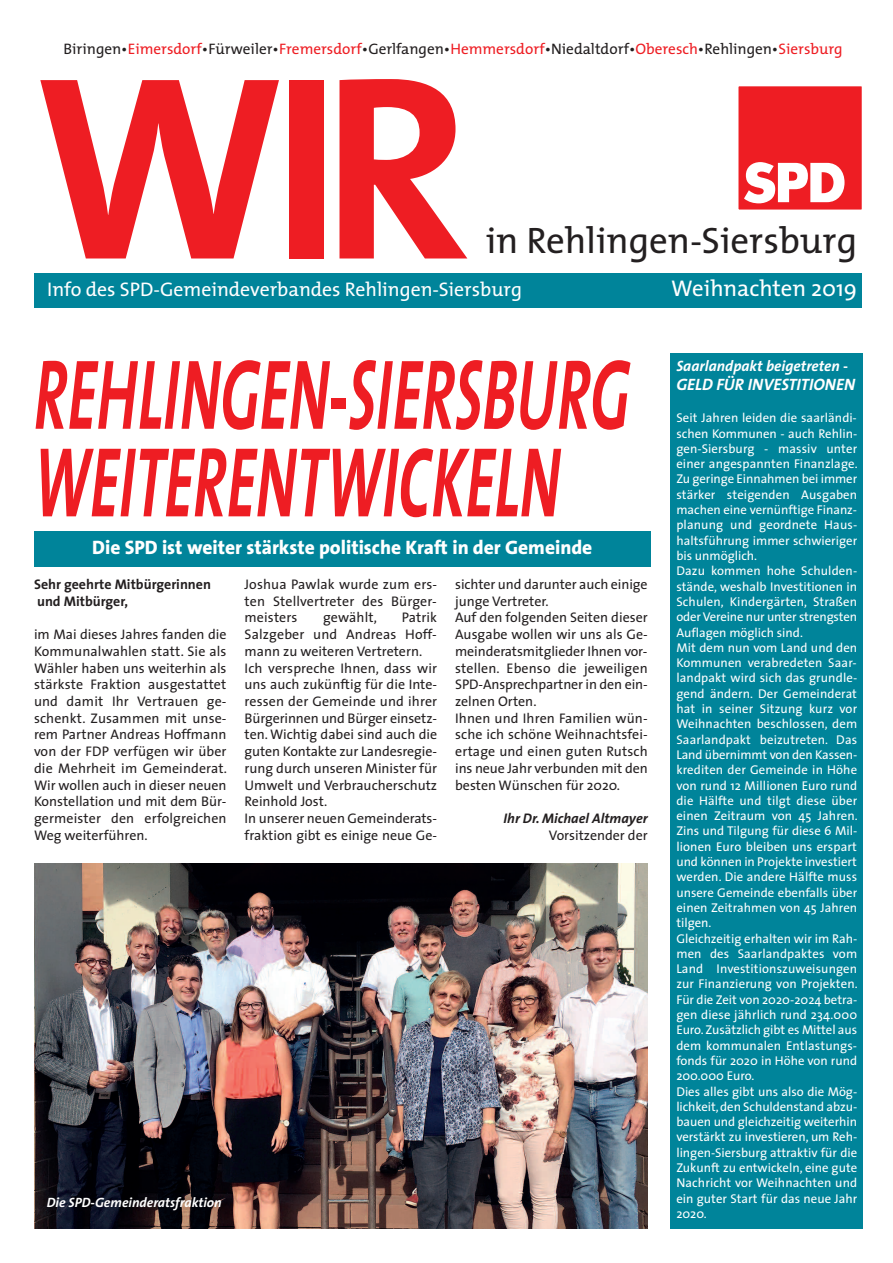
<style>
.page{position:relative;width:893px;height:1263px;background:#fff}
.page>*{position:absolute;margin:0;border:0;box-sizing:border-box;transform-origin:0 0}
.t1{font:700 264.3px "The Mix";color:#ee1d23}
.t2{font:italic 700 100.05px/87.6px "The Sans";color:#ee1d23;scale:.6 1}
.t3{font:36.9px "The Mix";color:#231f20}
.t4{font:22.8px "The Mix";color:#fff}
.t5{font:19.8px "The Mix";color:#fff}
.t6{font:800 19.5px "The Sans";color:#fff}
.t7{font:italic 700 16.5px "The Sans";color:#fff}
.t8{font:15.15px "The Mix";color:#231f20}
.t9{font:italic 700 15px "The Sans";color:#fff}
.t10{font:13.95px/16.8px "The Sans";color:#231f20;text-align:justify}
.t11{font:700 13.95px/16.8px "The Sans";color:#231f20}
.t12{font:italic 700 13.95px "The Sans";color:#231f20}
.t13{font:italic 700 13.5px "The Sans";color:#fff}
.t14{font:12.75px/15.3px "The Sans";color:#fff}
.s1{color:#ee1d23}
</style>
<div class="page">
<div style="left:34px;top:273px;width:828px;height:35px;background:#00849a"></div>
<div style="left:738px;top:86px;width:124px;height:124px;background:#ee1d23"></div>
<svg style="left:744px;top:162px;width:100px;height:41px"></svg>
<div style="left:737px;top:85px;width:126px;height:126px;border:2px solid #fff"></div>
<div style="left:670px;top:354px;width:193px;height:875px;background:#00849a"></div>
<div style="left:34px;top:531px;width:617px;height:36px;background:#00849a"></div>
<img style="left:34px;top:863px;width:614px;height:366px">
<p class="t8" style="left:64px;top:44px;width:781px">Biringen•<span class="s1">Eimersdorf</span>•Fürweiler•<span class="s1">Fremersdorf</span>•Gerlfangen•<span class="s1">Hemmersdorf</span>•Niedaltdorf•<span class="s1">Oberesch</span>•Rehlingen•<span class="s1">Siersburg</span></p>
<h1 class="t1" style="left:34px;top:80px;width:438px">WIR</h1>
<h3 class="t5" style="left:47px;top:283px;width:476px">Info des SPD-Gemeindeverbandes Rehlingen-Siersburg</h3>
<h3 class="t4" style="left:671px;top:281px;width:187px">Weihnachten 2019</h3>
<h3 class="t3" style="left:486px;top:228px;width:373px">in Rehlingen-Siersburg</h3>
<h2 class="t2" style="left:34px;top:360px;width:994px">REHLINGEN-SIERSBURG<br>WEITERENTWICKELN</h2>
<h3 class="t6" style="left:92px;top:540px;width:502px">Die SPD ist weiter stärkste politische Kraft in der Gemeinde</h3>
<p class="t11" style="left:34px;top:577px;width:179px">Sehr geehrte Mitbürgerinnen und Mitbürger,</p>
<p class="t10" style="left:34px;top:627px;width:195px">im Mai dieses Jahres fanden die Kommunalwahlen statt. Sie als Wähler haben uns weiterhin als stärkste Fraktion ausgestattet und damit Ihr Vertrauen ge&shy;schenkt. Zusammen mit unse&shy;rem Partner Andreas Hoffmann von der FDP verfügen wir über die Mehrheit im Gemeinderat.<br>Wir wollen auch in dieser neuen Konstellation und mit dem Bür&shy;germeister den erfolgreichen Weg weiterführen.</p>
<p class="t10" style="left:245px;top:577px;width:194px">Joshua Pawlak wurde zum ers&shy;ten Stellvertreter des Bürger&shy;meisters</p>
<p class="t10" style="left:245px;top:610px;width:194px;text-align:left;text-indent:157px">Patrik<br>Salzgeber und Andreas Hoff&shy;mann zu weiteren Vertretern.<br>Ich verspreche Ihnen, dass wir uns auch zukünftig für die Inte&shy;ressen der Gemeinde und ihrer<br>Bürgerinnen und Bürger einsetz&shy;ten.Wichtig dabei sind auch die guten Kontakte zur Landesregie&shy;rung durch unseren Minister für<br>Umwelt und Verbraucherschutz<br>Reinhold Jost.<br>In unserer neuen Gemeinderats&shy;fraktion gibt es einige neue Ge-</p>
<p class="t10" style="left:323px;top:610px;width:56px">gewählt,</p>
<p class="t10" style="left:455px;top:577px;width:194px;text-align:left">sichter und darunter auch einige junge Vertreter.<br>Auf den folgenden Seiten dieser<br>Ausgabe wollen wir uns als Ge&shy;meinderatsmitglieder Ihnen vor&shy;stellen. Ebenso die jeweiligen<br>SPD-Ansprechpartner in den ein&shy;zelnen Orten.<br>Ihnen und Ihren Familien wün&shy;sche ich schöne Weihnachtsfei&shy;ertage und einen guten Rutsch ins neue Jahr verbunden mit den besten Wünschen für 2020.</p>
<p class="t12" style="left:504px;top:813px;width:146px">Ihr Dr. Michael Altmayer</p>
<p class="t10" style="left:549px;top:828px;width:100px">Vorsitzender der</p>
<p class="t13" style="left:47px;top:1197px;width:177px">Die SPD-Gemeinderatsfraktion</p>
<p class="t9" style="left:676px;top:360px;width:173px">Saarlandpakt beigetreten -</p>
<p class="t7" style="left:676px;top:378px;width:180px">GELD FÜR INVESTITIONEN</p>
<p class="t14" style="left:676px;top:411px;width:183px">Seit Jahren leiden die saarländi&shy;schen Kommunen - auch Rehlin&shy;gen-Siersburg - massiv unter einer angespannten Finanzlage.<br>Zu geringe Einnahmen bei immer stärker steigenden Ausgaben machen eine vernünftige Finanz&shy;planung und geordnete Haus&shy;haltsführung immer schwieriger bis unmöglich.<br>Dazu kommen hohe Schulden&shy;stände, weshalb Investitionen in<br>Schulen, Kindergärten, Straßen oder Vereine nur unter strengsten<br>Auflagen möglich sind.<br>Mit dem nun vom Land und den<br>Kommunen verabredeten Saar&shy;landpakt wird sich das grundle&shy;gend ändern. Der Gemeinderat hat in seiner Sitzung kurz vor<br>Weihnachten beschlossen, dem<br>Saarlandpakt beizutreten. Das<br>Land übernimmt von den Kassen&shy;krediten der Gemeinde in Höhe von rund 12 Millionen Euro rund die Hälfte und tilgt diese über einen Zeitraum von 45 Jahren.<br>Zins und Tilgung für diese 6 Mil&shy;lionen Euro bleiben uns erspart und können in Projekte investiert werden. Die andere Hälfte muss unsere Gemeinde ebenfalls über einen Zeitrahmen von 45 Jahren tilgen.<br>Gleichzeitig erhalten wir im Rah&shy;men des Saarlandpaktes vom<br>Land Investitionszuweisungen zur Finanzierung von Projekten.<br>Für die Zeit von 2020-2024 betra&shy;gen diese jährlich rund 234.000<br>Euro. Zusätzlich gibt es Mittel aus dem kommunalen Entlastungs&shy;fonds für 2020 in Höhe von rund<br>200.000 Euro.<br>Dies alles gibt uns also die Mög&shy;lichkeit,den Schuldenstand abzu&shy;bauen und gleichzeitig weiterhin verstärkt zu investieren, um Reh&shy;lingen-Siersburg attraktiv für die<br>Zukunft zu entwickeln, eine gute<br>Nachricht vor Weihnachten und ein guter Start für das neue Jahr<br>2020.</p>
</div>
